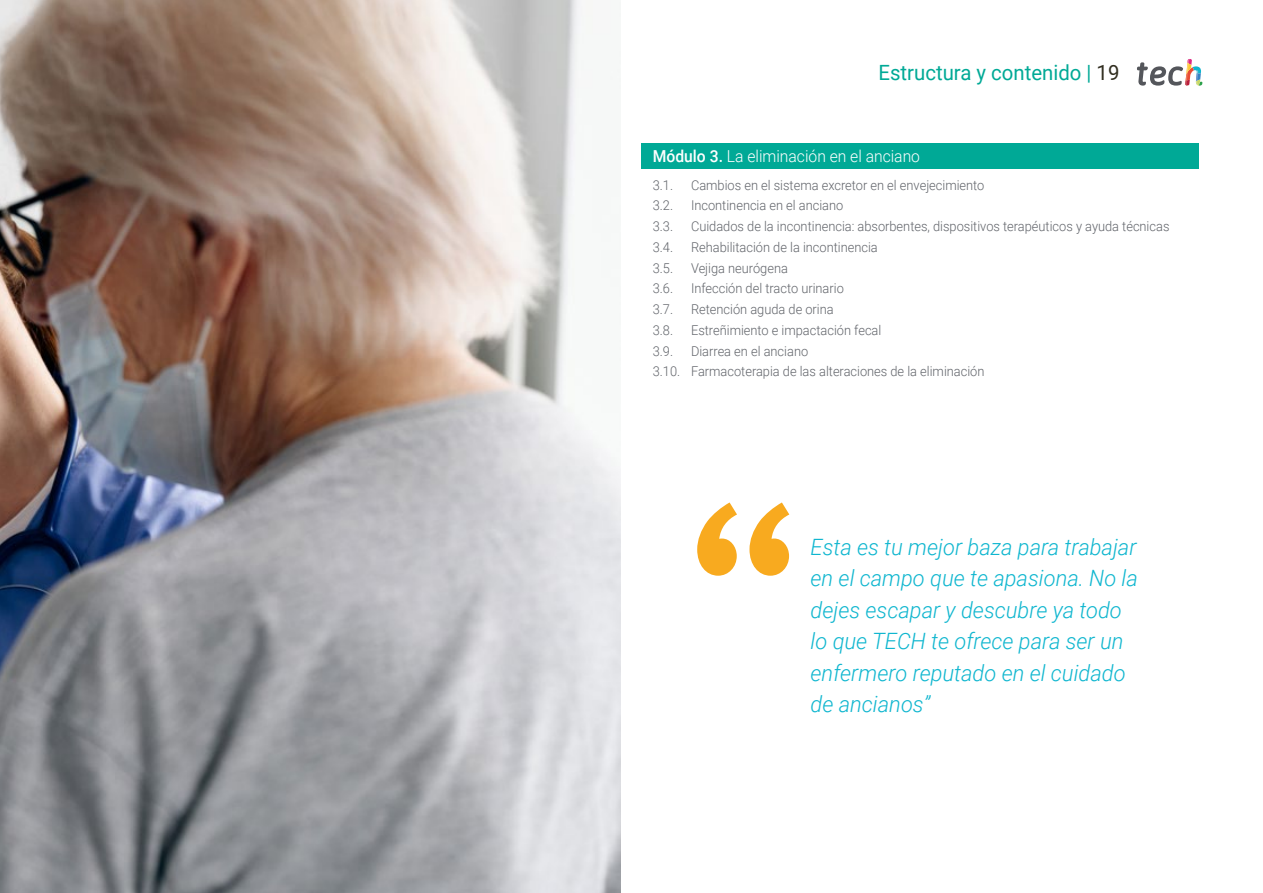
<style>
.page{position:relative;width:1263px;height:893px;background:#fff}
.page>*{position:absolute;margin:0;border:0;box-sizing:border-box;transform-origin:0 0}
.t1{font:italic 300 22.5px/31.5px "Roboto";color:#0fb6cf}
.t2{font:21px "Roboto";color:#00a996}
.t3{font:300 16.5px "Roboto";color:#fff;scale:.95 1}
.t4{font:300 13.5px/20.7px "Roboto";color:#61646a;scale:.95 1}
.s1{color:#312e20}
.s2{font-weight:500}
</style>
<div class="page">
<img style="left:0;top:0;width:621px;height:893px">
<svg style="left:1137px;top:59px;width:65px;height:27px"></svg>
<div style="left:642px;top:144px;width:557px;height:25px;background:#00a996"></div>
<svg style="left:697px;top:502px;width:92px;height:74px"></svg>
<h2 class="t2" style="left:878px;top:57px;width:242px">Estructura y contenido | <span class="s1">19</span></h2>
<p class="t3" style="left:653px;top:145px;width:283px"><span class="s2">Módulo 3.</span> La eliminación en el anciano</p>
<p class="t4" style="left:653px;top:174px;width:23px">3.1.</p>
<p class="t4" style="left:691px;top:174px;width:310px">Cambios en el sistema excretor en el envejecimiento</p>
<p class="t4" style="left:653px;top:195px;width:23px">3.2.</p>
<p class="t4" style="left:691px;top:195px;width:162px">Incontinencia en el anciano</p>
<p class="t4" style="left:653px;top:215px;width:23px">3.3.</p>
<p class="t4" style="left:691px;top:215px;width:505px">Cuidados de la incontinencia: absorbentes, dispositivos terapéuticos y ayuda técnicas</p>
<p class="t4" style="left:653px;top:236px;width:23px">3.4.</p>
<p class="t4" style="left:691px;top:236px;width:198px">Rehabilitación de la incontinencia</p>
<p class="t4" style="left:653px;top:257px;width:23px">3.5.</p>
<p class="t4" style="left:691px;top:257px;width:104px">Vejiga neurógena</p>
<p class="t4" style="left:653px;top:278px;width:23px">3.6.</p>
<p class="t4" style="left:691px;top:278px;width:162px">Infección del tracto urinario</p>
<p class="t4" style="left:653px;top:298px;width:23px">3.7.</p>
<p class="t4" style="left:691px;top:298px;width:152px">Retención aguda de orina</p>
<p class="t4" style="left:653px;top:319px;width:23px">3.8.</p>
<p class="t4" style="left:691px;top:319px;width:202px">Estreñimiento e impactación fecal</p>
<p class="t4" style="left:653px;top:340px;width:23px">3.9.</p>
<p class="t4" style="left:653px;top:340px;width:351px;text-indent:38px">Diarrea en el anciano<br>3.10. Farmacoterapia de las alteraciones de la eliminación</p>
<h1 class="t1" style="left:810px;top:530px;width:329px">Esta es tu mejor baza para trabajar en el campo que te apasiona. No la dejes escapar y descubre ya todo lo que TECH te ofrece para ser un enfermero reputado en el cuidado de ancianos”</h1>
</div>
